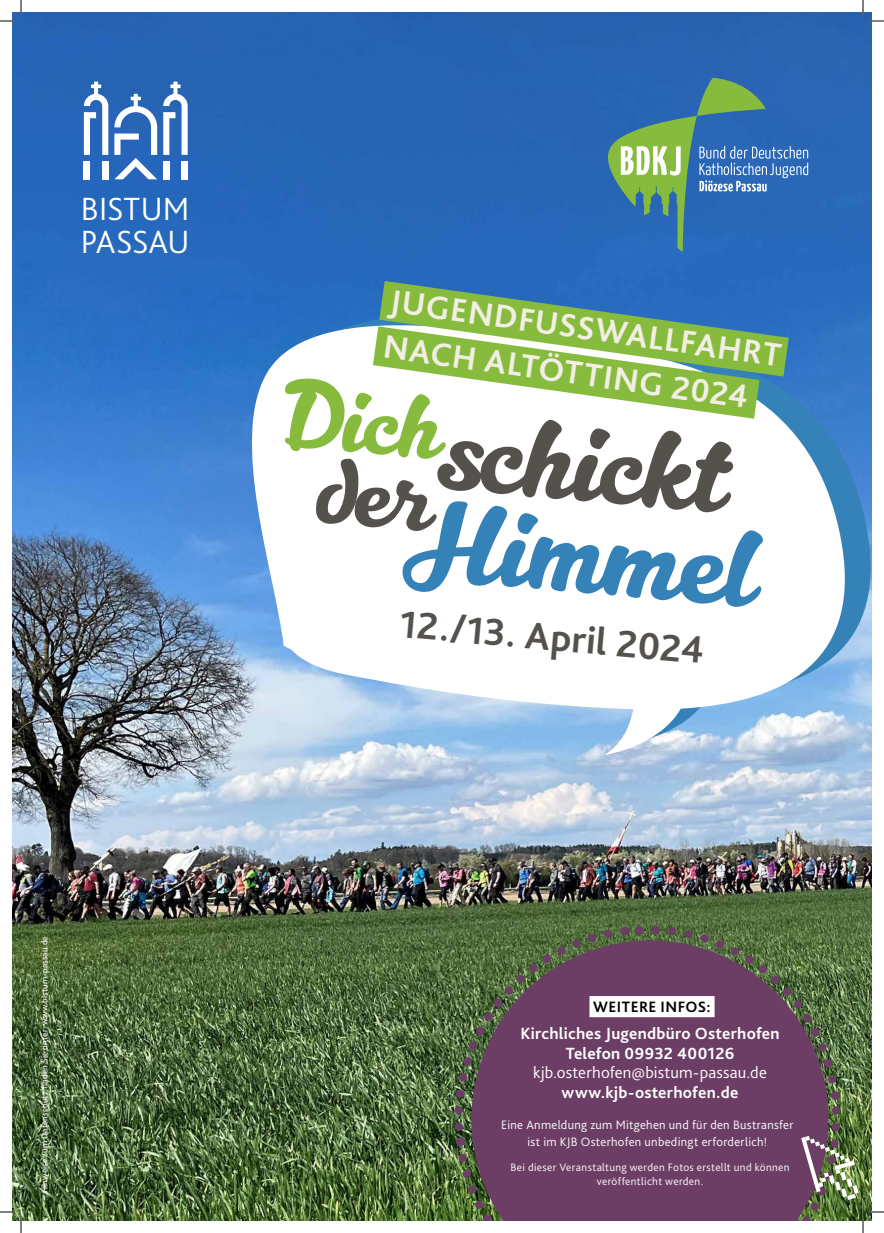
<style>
.page{position:relative;width:884px;height:1233px;background:#fff}
.page>*{position:absolute;margin:0;border:0;box-sizing:border-box;transform-origin:0 0}
.t1{font:700 39.6px "Bliss Pro";color:#55524e}
.t2{font:700 34px/45.9px "Bliss Pro";color:#f3eee3}
.t3{font:300 33.6px/33.6px "Bliss Pro";color:#fff}
.t4{font:700 17px/19.8px "Bliss Pro";letter-spacing:.015em;color:#fff;text-align:center}
.t5{font:300 17px "Bliss Pro";letter-spacing:.01em;color:#fff}
.t6{font:700 15.7px "Bliss Pro";letter-spacing:.03em;color:#000}
.t7{font:300 12.7px/16.9px "Bliss Pro";letter-spacing:.025em;color:#fff;text-align:center}
.t8{font:300 11.3px/14.1px "Bliss Pro";letter-spacing:.03em;color:#fff;text-align:center}
.t9{font:9px "Bliss Pro";letter-spacing:.015em;color:#fff}
</style>
<div class="page">
<img style="left:12px;top:12px;width:859px;height:1208px">
<div style="left:84px;top:161px;width:6px;height:18px;background:#fff"></div>
<div style="left:102px;top:161px;width:6px;height:18px;background:#fff"></div>
<div style="left:182px;top:161px;width:6px;height:18px;background:#fff"></div>
<div style="left:163px;top:161px;width:6px;height:18px;background:#fff"></div>
<svg style="left:84px;top:82px;width:24px;height:73px"></svg>
<svg style="left:163px;top:82px;width:25px;height:73px"></svg>
<svg style="left:114px;top:94px;width:43px;height:85px"></svg>
<svg style="left:602px;top:78px;width:206px;height:174px;background:#467ea5"></svg>
<svg style="left:228px;top:291px;width:638px;height:464px"></svg>
<svg style="left:338px;top:256px;width:492px;height:145px;background:#2e6fb5"></svg>
<svg style="left:331px;top:302px;width:470px;height:141px;background:#82b379"></svg>
<svg style="left:285px;top:378px;width:478px;height:229px"></svg>
<svg style="left:0;top:1211px;width:15px;height:1px"></svg>
<svg style="left:0;top:0;width:22px;height:22px"></svg>
<svg style="left:20px;top:1218px;width:2px;height:15px"></svg>
<svg style="left:862px;top:0;width:22px;height:22px"></svg>
<svg style="left:451px;top:922px;width:433px;height:311px;background:#735e68"></svg>
<h3 class="t3" style="left:81px;top:192px;width:110px">BISTUM<br>PASSAU</h3>
<p class="t9" style="left:39px;top:1193px;width:258px;rotate:-90deg">Hinweise zum Datenschutz finden Sie unter: www.bistum-passau.de</p>
<h2 class="t2" style="left:393px;top:278px;width:396px;rotate:8deg">JUGENDFUSSWALLFAHRT<br>NACH ALTÖTTING 2024</h2>
<h1 class="t1" style="left:402px;top:599px;width:307px;rotate:5deg">12./13. April 2024</h1>
<p class="t6" style="left:593px;top:996px;width:119px">WEITERE INFOS:</p>
<h3 class="t4" style="left:520px;top:1023px;width:261px">Kirchliches Jugendbüro Osterhofen<br>Telefon 09932 400126</h3>
<h3 class="t5" style="left:533px;top:1062px;width:235px">kjb.osterhofen@bistum-passau.de</h3>
<h3 class="t4" style="left:562px;top:1082px;width:178px">www.kjb-osterhofen.de</h3>
<p class="t7" style="left:501px;top:1116px;width:294px">Eine Anmeldung zum Mitgehen und für den Bustransfer ist im KJB Osterhofen unbedingt erforderlich!</p>
<p class="t8" style="left:510px;top:1160px;width:281px">Bei dieser Veranstaltung werden Fotos erstellt und können veröffentlicht werden.</p>
</div>
